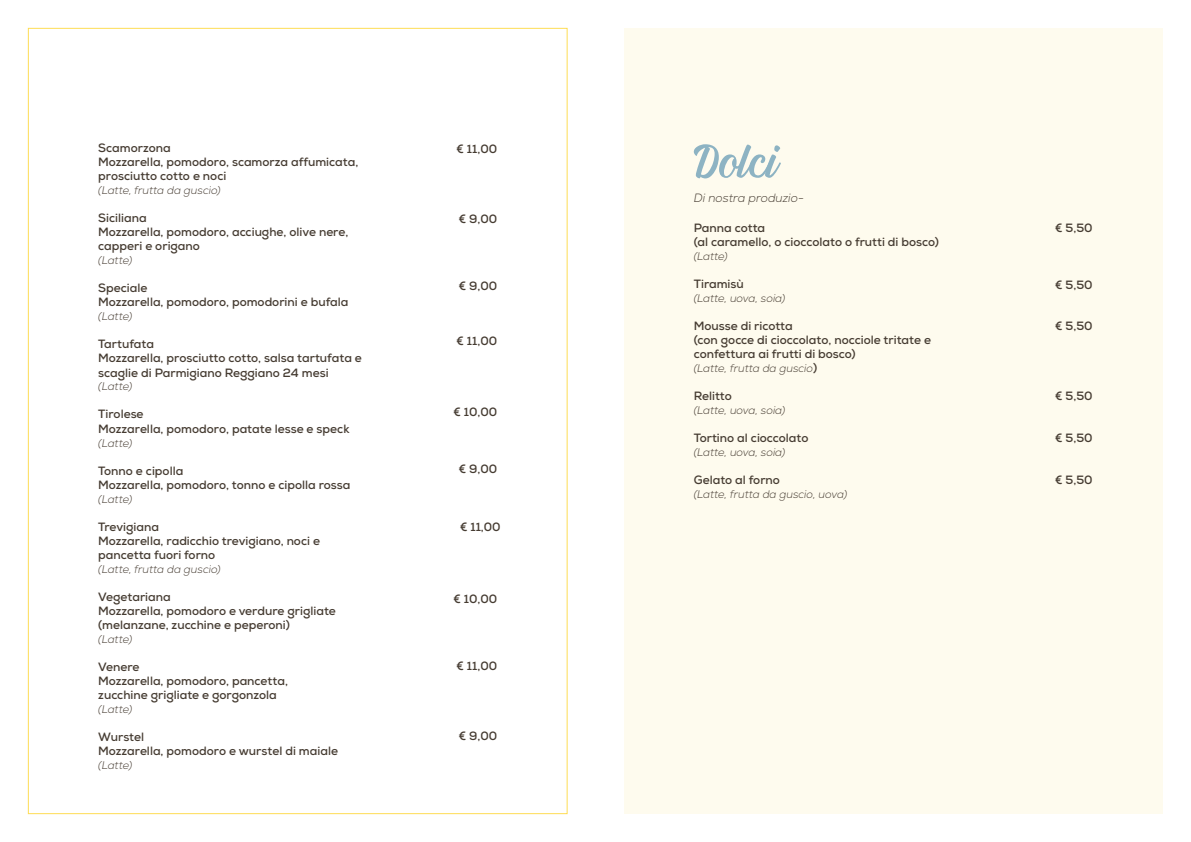
<style>
.page{position:relative;width:1191px;height:842px;background:#fff}
.page>*{position:absolute;margin:0;border:0;box-sizing:border-box;transform-origin:0 0}
.t1{font:60px "Michland";color:#8db3c3}
.t2{font:700 12px/14px "Nexa";color:#453b31}
.t3{font:italic 300 12px "Nexa";color:#453b31}
.t4{font:italic 300 11px "Nexa";color:#453b31}
.s1{font-weight:700;font-style:normal;font-size:12px}
</style>
<div class="page">
<div style="left:624px;top:28px;width:538px;height:786px;background:#fefbee"></div>
<p class="t2" style="left:98px;top:141px;width:261px">Scamorzona<br>Mozzarella, pomodoro, scamorza affumicata, prosciutto cotto e noci</p>
<p class="t4" style="left:98px;top:184px;width:124px">(Latte, frutta da guscio)</p>
<p class="t2" style="left:98px;top:211px;width:251px">Siciliana<br>Mozzarella, pomodoro, acciughe, olive nere, capperi e origano</p>
<p class="t4" style="left:98px;top:254px;width:35px">(Latte)</p>
<p class="t2" style="left:98px;top:281px;width:252px">Speciale<br>Mozzarella, pomodoro, pomodorini e bufala</p>
<p class="t4" style="left:98px;top:310px;width:35px">(Latte)</p>
<p class="t2" style="left:98px;top:337px;width:265px">Tartufata<br>Mozzarella, prosciutto cotto, salsa tartufata e scaglie di Parmigiano Reggiano 24 mesi</p>
<p class="t4" style="left:98px;top:380px;width:35px">(Latte)</p>
<p class="t2" style="left:98px;top:407px;width:253px">Tirolese<br>Mozzarella, pomodoro, patate lesse e speck</p>
<p class="t4" style="left:98px;top:436px;width:35px">(Latte)</p>
<p class="t2" style="left:98px;top:463px;width:254px">Tonno e cipolla<br>Mozzarella, pomodoro, tonno e cipolla rossa</p>
<p class="t4" style="left:98px;top:492px;width:35px">(Latte)</p>
<p class="t2" style="left:98px;top:519px;width:223px">Trevigiana<br>Mozzarella, radicchio trevigiano, noci e pancetta fuori forno</p>
<p class="t4" style="left:98px;top:562px;width:124px">(Latte, frutta da guscio)</p>
<p class="t2" style="left:98px;top:589px;width:239px">Vegetariana<br>Mozzarella, pomodoro e verdure grigliate (melanzane, zucchine e peperoni)</p>
<p class="t4" style="left:98px;top:632px;width:35px">(Latte)</p>
<p class="t2" style="left:98px;top:659px;width:191px">Venere<br>Mozzarella, pomodoro, pancetta, zucchine grigliate e gorgonzola</p>
<p class="t4" style="left:98px;top:702px;width:35px">(Latte)</p>
<p class="t2" style="left:98px;top:729px;width:241px">Wurstel<br>Mozzarella, pomodoro e wurstel di maiale</p>
<p class="t4" style="left:98px;top:758px;width:35px">(Latte)</p>
<p class="t2" style="left:456px;top:141px;width:42px">€ 11,00</p>
<p class="t2" style="left:459px;top:212px;width:40px">€ 9,00</p>
<p class="t2" style="left:459px;top:279px;width:40px">€ 9,00</p>
<p class="t2" style="left:456px;top:334px;width:42px">€ 11,00</p>
<p class="t2" style="left:453px;top:405px;width:45px">€ 10,00</p>
<p class="t2" style="left:459px;top:462px;width:40px">€ 9,00</p>
<p class="t2" style="left:460px;top:520px;width:42px">€ 11,00</p>
<p class="t2" style="left:453px;top:591px;width:45px">€ 10,00</p>
<p class="t2" style="left:456px;top:658px;width:42px">€ 11,00</p>
<p class="t2" style="left:459px;top:729px;width:40px">€ 9,00</p>
<h1 class="t1" style="left:694px;top:134px;width:87px">Dolci</h1>
<p class="t3" style="left:694px;top:191px;width:112px">Di nostra produzio-</p>
<p class="t2" style="left:694px;top:221px;width:247px">Panna cotta<br>(al caramello, o cioccolato o frutti di bosco)</p>
<p class="t4" style="left:694px;top:250px;width:35px">(Latte)</p>
<p class="t2" style="left:694px;top:277px;width:52px">Tiramisù</p>
<p class="t4" style="left:694px;top:292px;width:93px">(Latte, uova, soia)</p>
<p class="t2" style="left:694px;top:319px;width:239px">Mousse di ricotta<br>(con gocce di cioccolato, nocciole tritate e confettura ai frutti di bosco)</p>
<p class="t4" style="left:694px;top:362px;width:125px">(Latte, frutta da guscio<span class="s1">)</span></p>
<p class="t2" style="left:694px;top:389px;width:40px">Relitto</p>
<p class="t4" style="left:694px;top:404px;width:93px">(Latte, uova, soia)</p>
<p class="t2" style="left:694px;top:431px;width:116px">Tortino al cioccolato</p>
<p class="t4" style="left:694px;top:446px;width:93px">(Latte, uova, soia)</p>
<p class="t2" style="left:694px;top:473px;width:88px">Gelato al forno</p>
<p class="t4" style="left:694px;top:488px;width:155px">(Latte, frutta da guscio, uova)</p>
<p class="t2" style="left:1055px;top:221px;width:39px">€ 5,50</p>
<p class="t2" style="left:1055px;top:277px;width:39px">€ 5,50</p>
<p class="t2" style="left:1055px;top:319px;width:39px">€ 5,50</p>
<p class="t2" style="left:1055px;top:389px;width:39px">€ 5,50</p>
<p class="t2" style="left:1055px;top:431px;width:39px">€ 5,50</p>
<p class="t2" style="left:1055px;top:473px;width:39px">€ 5,50</p>
</div>
